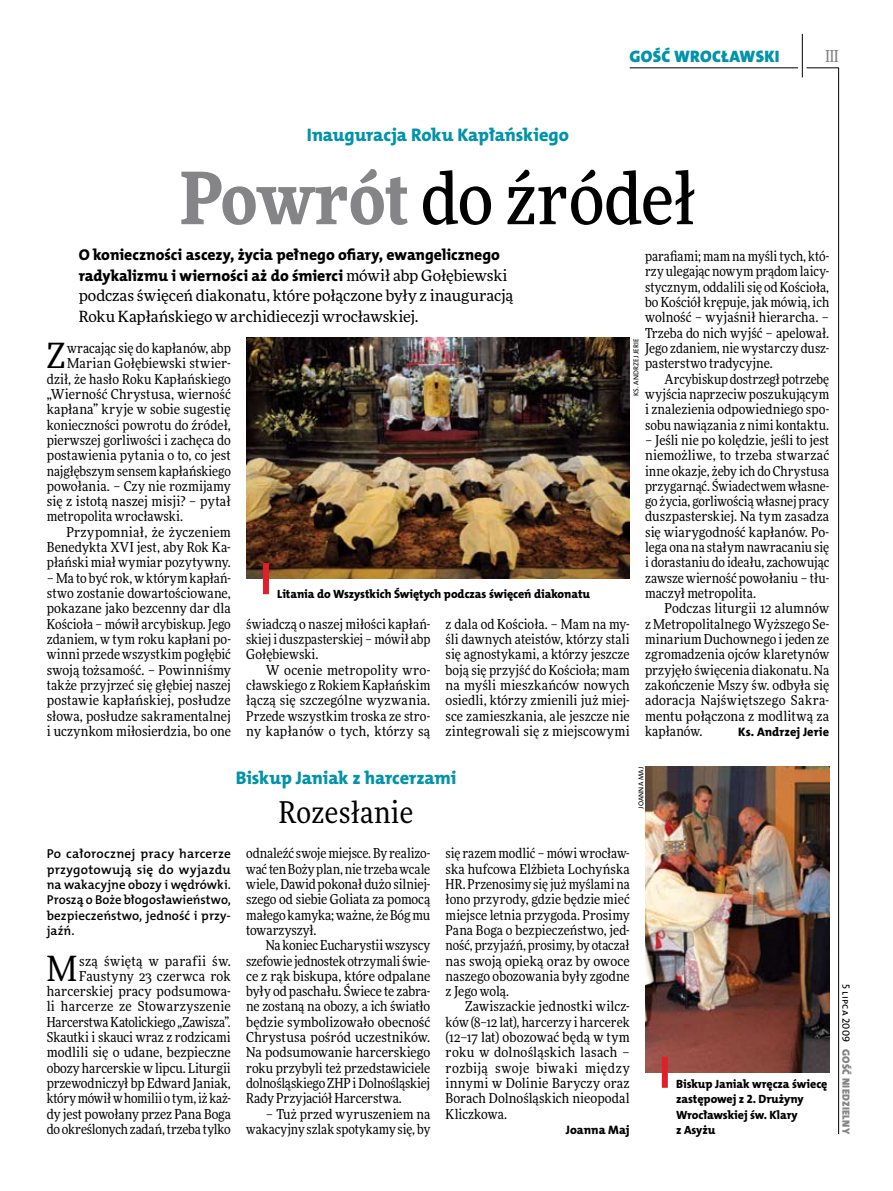
<style>
.page{position:relative;width:893px;height:1191px;background:#fff}
.page>*{position:absolute;margin:0;border:0;box-sizing:border-box;transform-origin:0 0}
.t1{font:500 72px "Freeday Narrow";color:#000}
.t2{font:34.8px "Freeday Narrow News";color:#000}
.t3{font:30px "Freeday Narrow News";letter-spacing:.01em;color:#000}
.t4{font:18.3px "The Mix HP8 Ex Bld";color:#0093aa}
.t5{font:16.65px "The Mix HP9 Blk";letter-spacing:.02em;color:#0093aa}
.t6{font:500 16.5px "Freeday Narrow";color:#858486;scale:.9 1}
.t7{font:15.75px/20.4px "The Mix HP8 Ex Bld";color:#000}
.t8{font:15.45px/20.4px "Freeday News";letter-spacing:-.005em;color:#000}
.t9{font:13.65px/15.3px "Freeday Narrow News";letter-spacing:.005em;color:#000;text-align:justify}
.t10{font:12.9px/15.3px "The Mix HP6 Se Bld";letter-spacing:.005em;color:#000;text-align:justify}
.t11{font:12.3px "The Mix HP8 Ex Bld";letter-spacing:.005em;color:#000}
.t12{font:12px/15.3px "The Mix HP8 Ex Bld";letter-spacing:-.005em;color:#000}
.t13{font:10.5px "The Mix HP9 Blk";letter-spacing:.025em;color:#858486}
.t14{font:10.5px "The Mix HP5 Plain";letter-spacing:.02em;color:#000}
.t15{font:7.2px "The Mix HP5 Plain";letter-spacing:.025em;color:#000}
.s1{font-weight:900;color:#858486}
.s2{font-family:"Freeday News";font-size:15.45px}
</style>
<div class="page">
<hr style="left:806px;top:68px;width:33px;height:1px;background:#000">
<hr style="left:630px;top:68px;width:168px;height:1px;background:#000">
<hr style="left:838px;top:68px;width:1px;height:1066px;background:#000">
<hr style="left:802px;top:34px;width:1px;height:43px;background:#000">
<img style="left:645px;top:766px;width:184px;height:306px">
<div style="left:662px;top:1056px;width:6px;height:31px;background:#df1f2a"></div>
<img style="left:246px;top:338px;width:384px;height:240px">
<div style="left:263px;top:563px;width:6px;height:31px;background:#df1f2a"></div>
<p class="t5" style="left:629px;top:46px;width:152px">GOŚĆ WROCŁAWSKI</p>
<p class="t6" style="left:825px;top:46px;width:16px">III</p>
<h3 class="t4" style="left:307px;top:123px;width:264px">Inauguracja Roku Kapłańskiego</h3>
<h1 class="t1" style="left:180px;top:154px;width:517px"><span class="s1">Powrót</span> do źródeł</h1>
<p class="t7" style="left:79px;top:245px;width:430px">O konieczności ascezy, życia pełnego ofiary, ewangelicznego radykalizmu i wierności aż do śmierci <span class="s2">mówił abp Gołębiewski</span></p>
<p class="t8" style="left:79px;top:285px;width:436px">podczas święceń diakonatu, które połączone były z inauguracją<br>Roku Kapłańskiego w archidiecezji wrocławskiej.</p>
<p class="t9" style="left:645px;top:248px;width:186px">parafiami; mam na myśli tych, któ&shy;rzy ulegając nowym prądom laicy&shy;stycznym, oddalili się od Kościoła, bo Kościół krępuje, jak mówią, ich wolność – wyjaśnił hierarcha. – Trzeba do nich wyjść – apelował.<br>Jego zdaniem, nie wystarczy dusz&shy;pasterstwo tradycyjne.</p>
<p class="t9" style="left:645px;top:371px;width:186px;text-indent:20px">Arcybiskup dostrzegł potrzebę wyjścia naprzeciw poszukującym i znalezienia odpowiedniego spo&shy;sobu nawiązania z nimi kontaktu.</p>
<p class="t9" style="left:645px;top:432px;width:186px">– Jeśli nie po kolędzie, jeśli to jest niemożliwe, to trzeba stwarzać inne okazje, żeby ich do Chrystusa przygarnąć. Świadectwem własne&shy;go życia, gorliwością własnej pracy duszpasterskiej. Na tym zasadza się wiarygodność kapłanów. Po&shy;lega ona na stałym nawracaniu się i dorastaniu do ideału, zachowując zawsze wierność powołaniu – tłu&shy;maczył metropolita.</p>
<p class="t9" style="left:645px;top:600px;width:186px;text-indent:20px">Podczas liturgii 12 alumnów z Metropolitalnego Wyższego Se&shy;minarium Duchownego i jeden ze zgromadzenia ojców klaretynów przyjęło święcenia diakonatu. Na zakończenie Mszy św. odbyła się adoracja Najświętszego Sakra&shy;mentu połączona z modlitwą za kapłanów.</p>
<p class="t15" style="left:631px;top:396px;width:59px;rotate:-90deg">ks. Andrzej Jerie</p>
<h2 class="t2" style="left:47px;top:334px;width:20px">Z</h2>
<p class="t9" style="left:67px;top:340px;width:165px">wracając się do kapłanów, abp</p>
<p class="t9" style="left:67px;top:356px;width:165px">Marian Gołębiewski stwier-</p>
<p class="t9" style="left:47px;top:371px;width:186px">dził, że hasło Roku Kapłańskiego</p>
<p class="t9" style="left:47px;top:386px;width:186px">„Wierność Chrystusa, wierność</p>
<p class="t9" style="left:47px;top:401px;width:186px">kapłana” kryje w sobie sugestię</p>
<p class="t9" style="left:47px;top:417px;width:186px">konieczności powrotu do źródeł,</p>
<p class="t9" style="left:47px;top:432px;width:186px">pierwszej gorliwości i zachęca do</p>
<p class="t9" style="left:47px;top:447px;width:186px">postawienia pytania o to, co jest</p>
<p class="t9" style="left:47px;top:463px;width:186px">najgłębszym sensem kapłańskiego</p>
<p class="t9" style="left:47px;top:478px;width:186px">powołania. – Czy nie rozmijamy</p>
<p class="t9" style="left:47px;top:493px;width:186px">się z istotą naszej misji? – pytał</p>
<p class="t9" style="left:47px;top:509px;width:138px">metropolita wrocławski.</p>
<p class="t9" style="left:66px;top:524px;width:166px">Przypomniał, że życzeniem</p>
<p class="t9" style="left:47px;top:539px;width:186px">Benedykta XVI jest, aby Rok Ka-</p>
<p class="t9" style="left:47px;top:555px;width:186px">płański miał wymiar pozytywny.</p>
<p class="t9" style="left:47px;top:570px;width:186px">– Ma to być rok, w którym kapłań&shy;stwo zostanie dowartościowane, pokazane jako bezcenny dar dla Kościoła – mówił arcybiskup. Jego zdaniem, w tym roku kapłani po&shy;winni przede wszystkim pogłębić swoją tożsamość. – Powinniśmy także przyjrzeć się głębiej naszej postawie kapłańskiej, posłudze słowa, posłudze sakramentalnej i uczynkom miłosierdzia, bo one</p>
<p class="t12" style="left:277px;top:586px;width:314px">Litania do Wszystkich Świętych podczas święceń diakonatu</p>
<p class="t9" style="left:246px;top:616px;width:186px">świadczą o naszej miłości kapłań&shy;skiej i duszpasterskiej – mówił abp Gołębiewski.</p>
<p class="t9" style="left:246px;top:662px;width:186px;text-indent:20px">W ocenie metropolity wro&shy;cławskiego z Rokiem Kapłańskim łączą się szczególne wyzwania.<br>Przede wszystkim troska ze stro&shy;ny kapłanów o tych, którzy są</p>
<p class="t9" style="left:446px;top:616px;width:186px">z dala od Kościoła. – Mam na my&shy;śli dawnych ateistów, którzy stali się agnostykami, a którzy jeszcze boją się przyjść do Kościoła; mam na myśli mieszkańców nowych osiedli, którzy zmienili już miej&shy;sce zamieszkania, ale jeszcze nie zintegrowali się z miejscowymi</p>
<p class="t11" style="left:738px;top:724px;width:92px">Ks. Andrzej Jerie</p>
<h3 class="t4" style="left:236px;top:766px;width:222px">Biskup Janiak z harcerzami</h3>
<h3 class="t3" style="left:279px;top:793px;width:136px">Rozesłanie</h3>
<p class="t15" style="left:636px;top:809px;width:44px;rotate:-90deg">Joanna Maj</p>
<p class="t10" style="left:47px;top:846px;width:186px">Po całorocznej pracy harcerze przygotowują się do wyjazdu na wakacyjne obozy i wędrówki.<br>Proszą o Boże błogosławieństwo, bezpieczeństwo, jedność i przy&shy;jaźń.</p>
<h2 class="t2" style="left:47px;top:947px;width:32px">M</h2>
<p class="t9" style="left:47px;top:953px;width:186px;text-align:right">szą świętą w parafii św.<br>Faustyny 23 czerwca rok harcerskiej pracy podsumowa&shy;li harcerze ze Stowarzyszenie<br>Harcerstwa Katolickiego „Zawisza”.<br>Skautki i skauci wraz z rodzicami modlili się o udane, bezpieczne obozy harcerskie w lipcu. Liturgii przewodniczył bp Edward Janiak, który mówił whomilii o tym, iż każ&shy;dy jest powołany przez Pana Boga do określonych zadań, trzeba tylko</p>
<p class="t9" style="left:246px;top:845px;width:186px">odnaleźć swoje miejsce. By realizo&shy;wać ten Boży plan, nie trzeba wcale wiele, Dawid pokonał dużo silniej&shy;szego od siebie Goliata za pomocą małego kamyka; ważne, że Bóg mu towarzyszył.</p>
<p class="t9" style="left:246px;top:937px;width:186px;text-indent:20px">Na koniec Eucharystii wszyscy szefowie jednostek otrzymali świe&shy;ce z rąk biskupa, które odpalane były od paschału. Świece te zabra&shy;ne zostaną na obozy, a ich światło będzie symbolizowało obecność Chrystusa pośród uczestników.<br>Na podsumowanie harcerskiego roku przybyli też przedstawiciele dolnośląskiego ZHP iDolnośląskiej Rady Przyjaciół Harcerstwa.</p>
<p class="t9" style="left:246px;top:1106px;width:186px;text-align:right">– Tuż przed wyruszeniem na wakacyjny szlak spotykamy się, by</p>
<p class="t9" style="left:446px;top:845px;width:186px">się razem modlić – mówi wrocław&shy;ska hufcowa Elżbieta Lochyńska HR. Przenosimy się już myślami na łono przyrody, gdzie będzie mieć miejsce letnia przygoda. Prosimy Pana Boga o bezpieczeństwo, jed&shy;ność, przyjaźń, prosimy, by otaczał nas swoją opieką oraz by owoce naszego obozowania były zgodne z Jego wolą.</p>
<p class="t9" style="left:446px;top:998px;width:186px;text-indent:20px">Zawiszackie jednostki wilcz&shy;ków (8–12 lat), harcerzy i harcerek (12–17 lat) obozować będą w tym roku w dolnośląskich lasach – rozbiją swoje biwaki między innymi w Dolinie Baryczy oraz Borach Dolnośląskich nieopodal Kliczkowa.</p>
<p class="t11" style="left:566px;top:1122px;width:65px">Joanna Maj</p>
<p class="t12" style="left:676px;top:1076px;width:153px">Biskup Janiak wręcza świecę zastępowej z 2. Drużyny<br>Wrocławskiej św. Klary<br>z Asyżu</p>
<p class="t14" style="left:853px;top:984px;width:59px;rotate:90deg">5 lipca 2009</p>
<p class="t13" style="left:853px;top:1049px;width:86px;rotate:90deg">GOŚĆ NIEDZIELNY</p>
</div>
